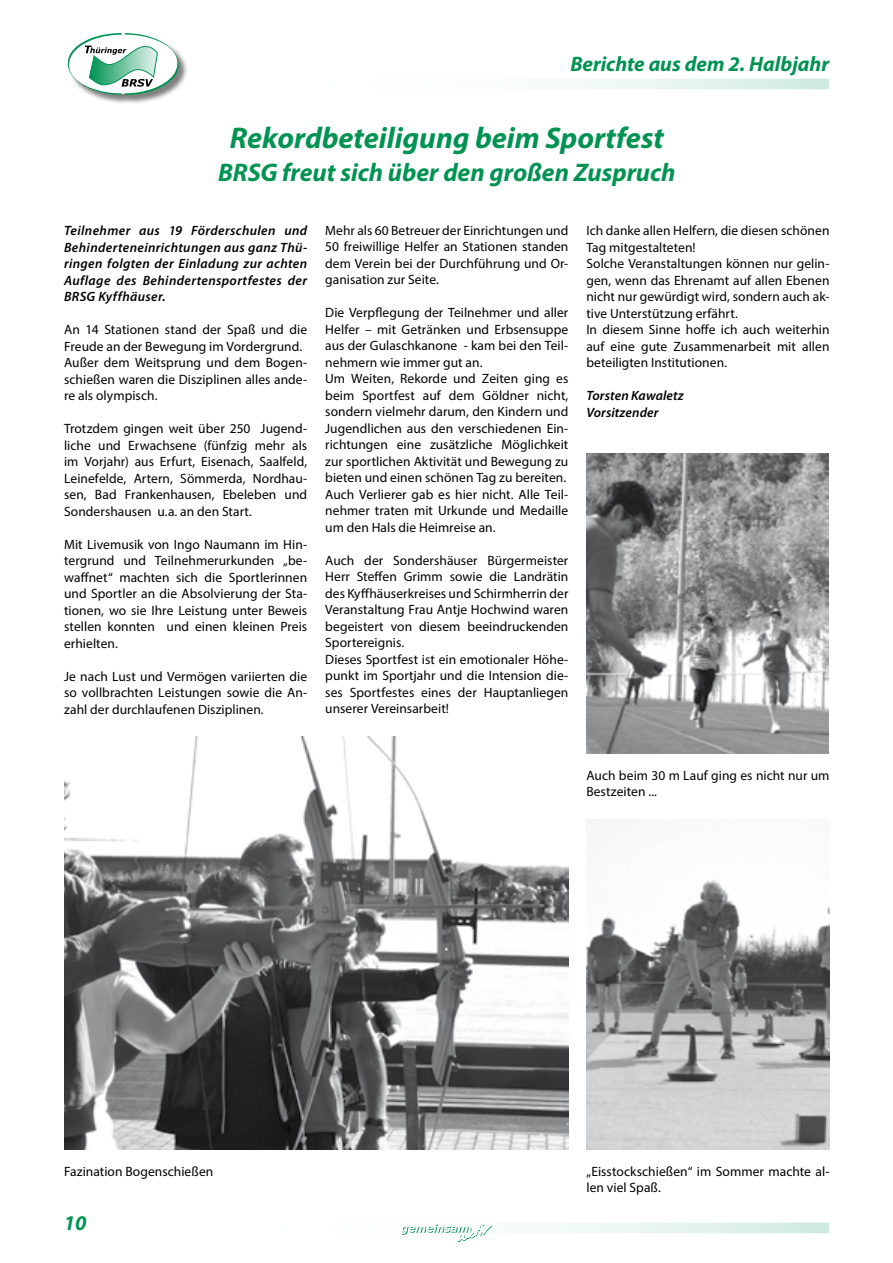
<style>
.page{position:relative;width:893px;height:1263px;background:#fff}
.page>*{position:absolute;margin:0;border:0;box-sizing:border-box;transform-origin:0 0}
.t1{font:italic 700 30px "Myriad Pro";color:#009352}
.t2{font:italic 700 25.5px "Myriad Pro";color:#009352}
.t3{font:italic 700 21px "Myriad Pro";color:#009352}
.t4{font:13.5px/16.5px "Myriad Pro";letter-spacing:.005em;color:#000}
.t5{font:italic 600 13.5px/16.5px "Myriad Pro";letter-spacing:.025em;color:#000;text-align:justify}
</style>
<div class="page">
<div style="left:68px;top:33px;width:120px;height:70px;background:#000;opacity:.5"></div>
<svg style="left:67px;top:33px;width:113px;height:62px"></svg>
<svg style="left:542px;top:1225px;width:284px;height:5px"></svg>
<div style="left:136px;top:1222px;width:693px;height:11px;border:2px solid #fff"></div>
<svg style="left:401px;top:1223px;width:91px;height:20px"></svg>
<svg style="left:566px;top:82px;width:260px;height:4px"></svg>
<div style="left:195px;top:79px;width:634px;height:10px;border:2px solid #fff"></div>
<img style="left:586px;top:454px;width:242px;height:299px">
<img style="left:586px;top:819px;width:243px;height:330px">
<img style="left:64px;top:736px;width:504px;height:413px">
<h3 class="t3" style="left:570px;top:50px;width:260px">Berichte aus dem 2. Halbjahr</h3>
<h1 class="t1" style="left:230px;top:119px;width:436px">Rekordbeteiligung beim Sportfest</h1>
<h2 class="t2" style="left:218px;top:156px;width:459px">BRSG freut sich über den großen Zuspruch</h2>
<p class="t4" style="left:586px;top:222px;width:245px">Ich danke allen Helfern, die diesen schönen Tag mitgestalteten!<br>Solche Veranstaltungen können nur gelin&shy;gen, wenn das Ehrenamt auf allen Ebenen nicht nur gewürdigt wird, sondern auch ak&shy;tive Unterstützung erfährt.<br>In diesem Sinne hoffe ich auch weiterhin auf eine gute Zusammenarbeit mit allen beteiligten Institutionen.</p>
<p class="t5" style="left:586px;top:387px;width:99px">Torsten Kawaletz<br>Vorsitzender</p>
<p class="t4" style="left:325px;top:222px;width:245px;text-align:justify">Mehr als 60 Betreuer der Einrichtungen und 50 freiwillige Helfer an Stationen standen dem Verein bei der Durchführung und Or&shy;ganisation zur Seite.</p>
<p class="t4" style="left:325px;top:304px;width:245px">Die Verpflegung der Teilnehmer und aller Helfer – mit Getränken und Erbsensuppe aus der Gulaschkanone - kam bei den Teil&shy;nehmern wie immer gut an.<br>Um Weiten, Rekorde und Zeiten ging es beim Sportfest auf dem Göldner nicht, sondern vielmehr darum, den Kindern und Jugendlichen aus den verschiedenen Ein&shy;richtungen eine zusätzliche Möglichkeit zur sportlichen Aktivität und Bewegung zu bieten und einen schönen Tag zu bereiten.<br>Auch Verlierer gab es hier nicht. Alle Teil&shy;nehmer traten mit Urkunde und Medaille um den Hals die Heimreise an.</p>
<p class="t4" style="left:325px;top:552px;width:245px">Auch der Sondershäuser Bürgermeister Herr Steffen Grimm sowie die Landrätin des Kyffhäuserkreises und Schirmherrin der Veranstaltung Frau Antje Hochwind waren begeistert von diesem beeindruckenden Sportereignis.<br>Dieses Sportfest ist ein emotionaler Höhe&shy;punkt im Sportjahr und die Intension die&shy;ses Sportfestes eines der Hauptanliegen unserer Vereinsarbeit!</p>
<p class="t5" style="left:64px;top:222px;width:245px">Teilnehmer aus 19 Förderschulen und Behinderteneinrichtungen aus ganz Thü&shy;ringen folgten der Einladung zur achten Auflage des Behindertensportfestes der BRSG Kyffhäuser.</p>
<p class="t4" style="left:64px;top:321px;width:245px">An 14 Stationen stand der Spaß und die Freude an der Bewegung im Vordergrund.<br>Außer dem Weitsprung und dem Bogen&shy;schießen waren die Disziplinen alles ande&shy;re als olympisch.</p>
<p class="t4" style="left:64px;top:420px;width:245px;text-align:justify">Trotzdem gingen weit über 250 Jugend&shy;liche und Erwachsene (fünfzig mehr als im Vorjahr) aus Erfurt, Eisenach, Saalfeld, Leinefelde, Artern, Sömmerda, Nordhau&shy;sen, Bad Frankenhausen, Ebeleben und Sondershausen u.a. an den Start.</p>
<p class="t4" style="left:64px;top:535px;width:245px;text-align:justify">Mit Livemusik von Ingo Naumann im Hin&shy;tergrund und Teilnehmerurkunden „be&shy;waffnet“ machten sich die Sportlerinnen und Sportler an die Absolvierung der Sta&shy;tionen, wo sie Ihre Leistung unter Beweis stellen konnten und einen kleinen Preis erhielten.</p>
<p class="t4" style="left:64px;top:667px;width:245px;text-align:justify">Je nach Lust und Vermögen variierten die so vollbrachten Leistungen sowie die An&shy;zahl der durchlaufenen Disziplinen.</p>
<p class="t4" style="left:64px;top:1163px;width:151px">Fazination Bogenschießen</p>
<h3 class="t3" style="left:64px;top:1209px;width:24px">10</h3>
<p class="t4" style="left:586px;top:767px;width:245px">Auch beim 30 m Lauf ging es nicht nur um<br>Bestzeiten ...</p>
<p class="t4" style="left:586px;top:1163px;width:245px">„Eisstockschießen“ im Sommer machte al&shy;len viel Spaß.</p>
</div>
